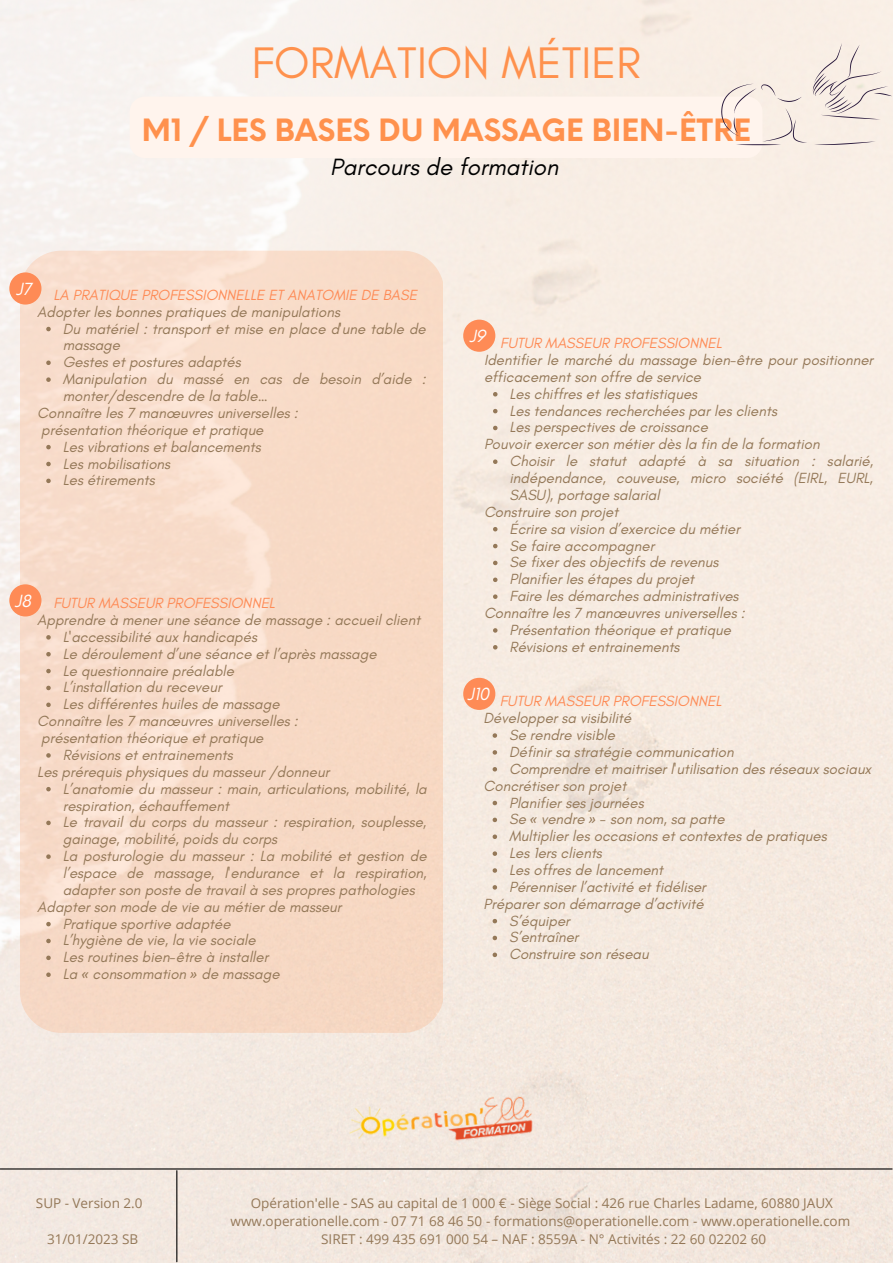
<style>
.page{position:relative;width:893px;height:1264px;background:#fff}
.page>*{position:absolute;margin:0;border:0;box-sizing:border-box;transform-origin:0 0}
.t1{font:45px "Glacial Indifference";color:#ff914d}
.t2{font:700 30px "Neue Einstellung";color:#ff914d}
.t3{font:italic 24px "Glacial Indifference";color:#000}
.t4{font:italic 18px "Glacial Indifference";color:#fff}
.t5{font:italic 15px/16.8px "Glacial Indifference";color:#947858}
.t6{font:italic 15px "Glacial Indifference";color:#fe8b56}
.t7{font:13.5px/18px "Open Sans";color:#947858;text-align:center}
.s1{font-family:"Noto Sans"}
</style>
<div class="page">
<img style="left:0;top:0;width:892px;height:1262px">
<img style="left:333px;top:1077px;width:227px;height:82px">
<svg style="left:20px;top:251px;width:422px;height:781px;background:#f7dbc8"></svg>
<hr style="left:0;top:1168px;width:892px;height:1px;background:#000">
<hr style="left:176px;top:1170px;width:1px;height:91px;background:#000">
<svg style="left:46px;top:327px;width:5px;height:4px"></svg>
<svg style="left:46px;top:360px;width:5px;height:5px"></svg>
<svg style="left:46px;top:377px;width:5px;height:5px"></svg>
<svg style="left:46px;top:445px;width:5px;height:4px"></svg>
<svg style="left:46px;top:462px;width:5px;height:4px"></svg>
<svg style="left:46px;top:478px;width:5px;height:5px"></svg>
<div style="left:9px;top:272px;width:32px;height:32px;background:#fe8b56;border-radius:50%"></div>
<div style="left:130px;top:97px;width:632px;height:61px;background:#fff4ed;border-radius:15px"></div>
<svg style="left:721px;top:43px;width:171px;height:102px;background:#f2e7e0"></svg>
<svg style="left:46px;top:635px;width:5px;height:4px"></svg>
<svg style="left:46px;top:652px;width:5px;height:4px"></svg>
<svg style="left:46px;top:669px;width:5px;height:4px"></svg>
<svg style="left:46px;top:685px;width:5px;height:5px"></svg>
<svg style="left:46px;top:702px;width:5px;height:5px"></svg>
<svg style="left:46px;top:753px;width:5px;height:4px"></svg>
<svg style="left:46px;top:787px;width:5px;height:4px"></svg>
<svg style="left:46px;top:820px;width:5px;height:5px"></svg>
<svg style="left:46px;top:854px;width:5px;height:4px"></svg>
<svg style="left:46px;top:921px;width:5px;height:5px"></svg>
<svg style="left:46px;top:938px;width:5px;height:5px"></svg>
<svg style="left:46px;top:955px;width:5px;height:5px"></svg>
<svg style="left:46px;top:972px;width:5px;height:5px"></svg>
<div style="left:9px;top:584px;width:32px;height:32px;background:#fe8b56;border-radius:50%"></div>
<div style="left:463px;top:319px;width:32px;height:33px;background:#fe8b56;border-radius:50%"></div>
<div style="left:463px;top:677px;width:32px;height:33px;background:#fe8b56;border-radius:50%"></div>
<svg style="left:493px;top:392px;width:4px;height:4px"></svg>
<svg style="left:493px;top:409px;width:4px;height:4px"></svg>
<svg style="left:493px;top:426px;width:4px;height:4px"></svg>
<svg style="left:493px;top:459px;width:4px;height:5px"></svg>
<svg style="left:493px;top:527px;width:4px;height:4px"></svg>
<svg style="left:493px;top:544px;width:4px;height:4px"></svg>
<svg style="left:493px;top:560px;width:4px;height:5px"></svg>
<svg style="left:493px;top:577px;width:4px;height:5px"></svg>
<svg style="left:493px;top:594px;width:4px;height:5px"></svg>
<svg style="left:493px;top:628px;width:4px;height:4px"></svg>
<svg style="left:493px;top:645px;width:4px;height:4px"></svg>
<svg style="left:492px;top:733px;width:5px;height:4px"></svg>
<svg style="left:492px;top:750px;width:5px;height:4px"></svg>
<svg style="left:492px;top:767px;width:5px;height:4px"></svg>
<svg style="left:492px;top:800px;width:5px;height:5px"></svg>
<svg style="left:492px;top:817px;width:5px;height:5px"></svg>
<svg style="left:492px;top:834px;width:5px;height:5px"></svg>
<svg style="left:492px;top:851px;width:5px;height:4px"></svg>
<svg style="left:492px;top:868px;width:5px;height:4px"></svg>
<svg style="left:492px;top:885px;width:5px;height:4px"></svg>
<svg style="left:492px;top:918px;width:5px;height:5px"></svg>
<svg style="left:492px;top:935px;width:5px;height:5px"></svg>
<svg style="left:492px;top:952px;width:5px;height:5px"></svg>
<h1 class="t1" style="left:252px;top:35px;width:390px">FORMATION MÉTIER</h1>
<h2 class="t2" style="left:142px;top:103px;width:610px">M1 / LES BASES DU MASSAGE BIEN-ÊTRE</h2>
<h3 class="t3" style="left:330px;top:152px;width:229px">Parcours de formation</h3>
<p class="t4" style="left:16px;top:277px;width:17px">J7</p>
<p class="t6" style="left:53px;top:285px;width:365px">LA PRATIQUE PROFESSIONNELLE ET ANATOMIE DE BASE</p>
<p class="t5" style="left:37px;top:303px;width:304px">Adopter les bonnes pratiques de manipulations</p>
<p class="t5" style="left:63px;top:320px;width:364px">Du matériel : transport et mise en place d'une table de massage<br>Gestes et postures adaptés<br>Manipulation du massé en cas de besoin d’aide : monter/descendre de la table…</p>
<p class="t5" style="left:63px;top:438px;width:199px">Les vibrations et balancements<br>Les mobilisations<br>Les étirements</p>
<p class="t5" style="left:37px;top:404px;width:262px">Connaître les 7 manœuvres universelles : présentation théorique et pratique</p>
<p class="t4" style="left:15px;top:589px;width:18px">J8</p>
<p class="t6" style="left:53px;top:594px;width:223px">FUTUR MASSEUR PROFESSIONNEL</p>
<p class="t5" style="left:37px;top:611px;width:384px">Apprendre à mener une séance de massage : accueil client</p>
<p class="t5" style="left:63px;top:628px;width:315px">L'accessibilité aux handicapés<br>Le déroulement d’une séance et l’après massage Le questionnaire préalable<br>L’installation du receveur<br>Les différentes huiles de massage</p>
<p class="t5" style="left:63px;top:746px;width:172px">Révisions et entrainements</p>
<p class="t5" style="left:63px;top:780px;width:365px">L’anatomie du masseur : main, articulations, mobilité, la respiration, échauffement<br>Le travail du corps du masseur : respiration, souplesse, gainage, mobilité, poids du corps<br>La posturologie du masseur : La mobilité et gestion de l’espace de massage, l'endurance et la respiration, adapter son poste de travail à ses propres pathologies</p>
<p class="t5" style="left:63px;top:915px;width:218px">Pratique sportive adaptée<br>L’hygiène de vie, la vie sociale<br>Les routines bien-être à installer<br>La <span class="s1">«</span> consommation <span class="s1">»</span> de massage</p>
<p class="t5" style="left:37px;top:712px;width:262px">Connaître les 7 manœuvres universelles : présentation théorique et pratique</p>
<p class="t5" style="left:37px;top:763px;width:293px">Les prérequis physiques du masseur /donneur</p>
<p class="t5" style="left:37px;top:898px;width:306px">Adapter son mode de vie au métier de masseur</p>
<p class="t4" style="left:469px;top:325px;width:17px">J9</p>
<p class="t6" style="left:500px;top:334px;width:223px">FUTUR MASSEUR PROFESSIONNEL</p>
<p class="t5" style="left:484px;top:351px;width:390px">Identifier le marché du massage bien-être pour positionner efficacement son offre de service</p>
<p class="t5" style="left:509px;top:385px;width:269px">Les chiffres et les statistiques<br>Les tendances recherchées par les clients<br>Les perspectives de croissance</p>
<p class="t5" style="left:509px;top:452px;width:365px;text-align:justify">Choisir le statut adapté à sa situation : salarié, indépendance, couveuse, micro société (EIRL, EURL, SASU), portage salarial</p>
<p class="t5" style="left:509px;top:520px;width:232px">Écrire sa vision d’exercice du métier<br>Se faire accompagner<br>Se fixer des objectifs de revenus<br>Planifier les étapes du projet<br>Faire les démarches administratives</p>
<p class="t5" style="left:509px;top:621px;width:223px">Présentation théorique et pratique<br>Révisions et entrainements</p>
<p class="t5" style="left:484px;top:435px;width:337px">Pouvoir exercer son métier dès la fin de la formation</p>
<p class="t5" style="left:484px;top:503px;width:136px">Construire son projet</p>
<p class="t5" style="left:484px;top:604px;width:262px">Connaître les 7 manœuvres universelles :</p>
<p class="t4" style="left:467px;top:683px;width:23px">J10</p>
<p class="t6" style="left:499px;top:692px;width:223px">FUTUR MASSEUR PROFESSIONNEL</p>
<p class="t5" style="left:483px;top:709px;width:149px">Développer sa visibilité</p>
<p class="t5" style="left:509px;top:726px;width:364px">Se rendre visible<br>Définir sa stratégie communication<br>Comprendre et maitriser l'utilisation des réseaux sociaux</p>
<p class="t5" style="left:509px;top:793px;width:319px">Planifier ses journées<br>Se <span class="s1">«</span> vendre <span class="s1">»</span> - son nom, sa patte<br>Multiplier les occasions et contextes de pratiques<br>Les 1ers clients<br>Les offres de lancement<br>Pérenniser l’activité et fidéliser</p>
<p class="t5" style="left:509px;top:912px;width:141px">S’équiper<br>S’entraîner<br>Construire son réseau</p>
<p class="t5" style="left:483px;top:777px;width:144px">Concrétiser son projet</p>
<p class="t5" style="left:483px;top:895px;width:222px">Préparer son démarrage d’activité</p>
<p class="t7" style="left:36px;top:1193px;width:108px">SUP - Version 2.0</p>
<p class="t7" style="left:47px;top:1229px;width:93px">31/01/2023 SB</p>
<p class="t7" style="left:230px;top:1193px;width:621px">Opération'elle - SAS au capital de 1 000 € - Siège Social : 426 rue Charles Ladame, 60880 JAUX www.operationelle.com - 07 71 68 46 50 - formations@operationelle.com - www.operationelle.com<br>SIRET : 499 435 691 000 54 – NAF : 8559A - N° Activités : 22 60 02202 60</p>
</div>
